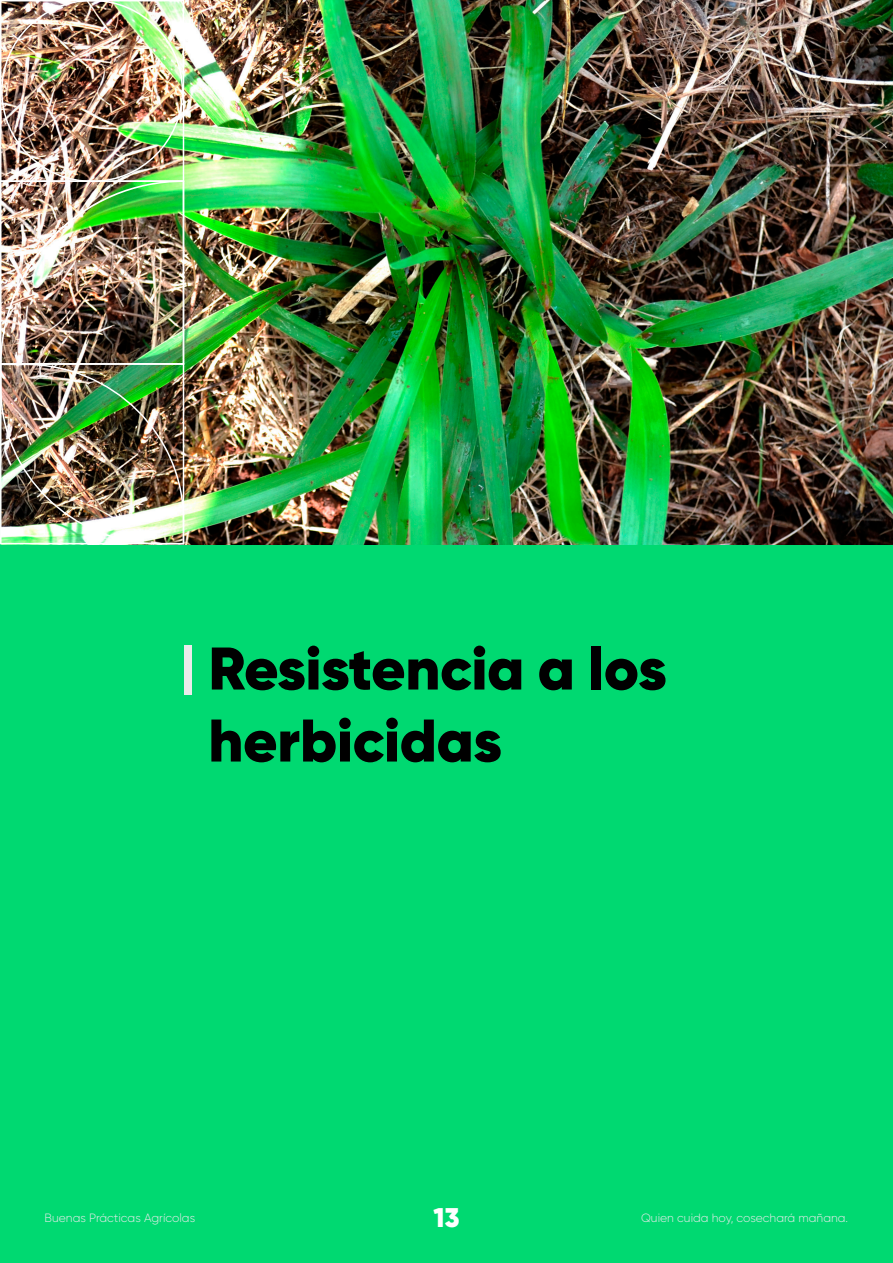
<style>
.page{position:relative;width:893px;height:1263px;background:#00d971}
.page>*{position:absolute;margin:0;border:0;box-sizing:border-box;transform-origin:0 0}
.t1{font:900 60px/72px "Gilroy";color:#000}
.t2{font:900 27px "Gilroy";color:#fff}
.t3{font:300 12px "Gilroy";color:#eaeaeb}
</style>
<div class="page">
<img style="left:184px;top:0;width:709px;height:544px">
<img style="left:0;top:0;width:184px;height:544px">
<div style="left:184px;top:645px;width:8px;height:50px;background:#ebebeb"></div>
<p class="t1" style="left:209px;top:632px;width:460px">Resistencia a los herbicidas</p>
<p class="t3" style="left:44px;top:1211px;width:152px">Buenas Prácticas Agrícolas</p>
<h2 class="t2" style="left:433px;top:1200px;width:27px">13</h2>
<p class="t3" style="left:641px;top:1211px;width:209px">Quien cuida hoy, cosechará mañana.</p>
</div>
